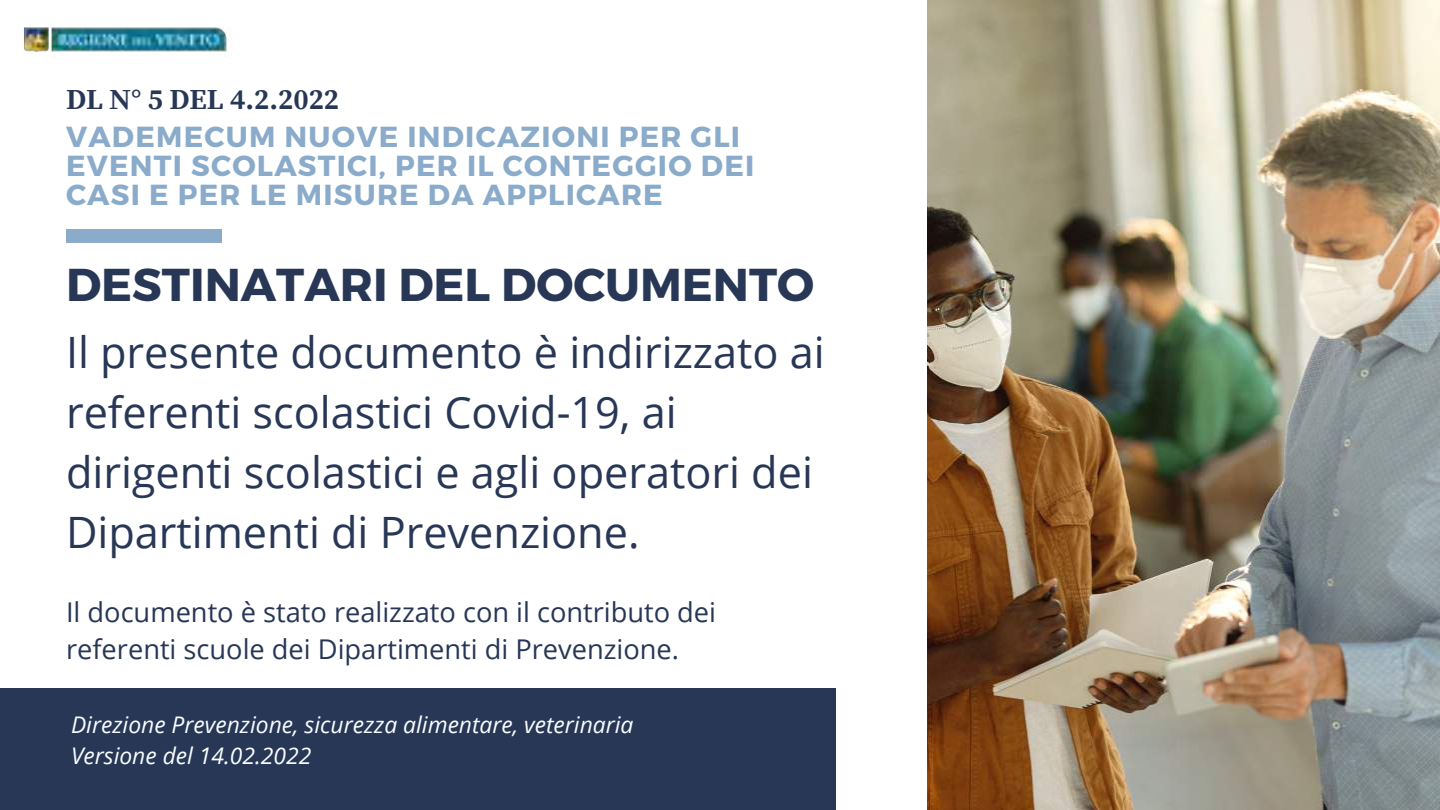
<style>
.page{position:relative;width:1440px;height:810px;background:#fff}
.page>*{position:absolute;margin:0;border:0;box-sizing:border-box;transform-origin:0 0}
.t1{font:700 46px "Montserrat";color:#273755}
.t2{font:43.2px/60px "Open Sans";color:#273755}
.t3{font:700 29px/28.7px "Montserrat";letter-spacing:.04em;color:#8aabca}
.t4{font:700 29px "Source Serif Pro";color:#273755}
.t5{font:27.2px/37.5px "Open Sans";color:#273755}
.t6{font:italic 22.9px/31.5px "Open Sans";color:#f9fcff}
</style>
<div class="page">
<div style="left:0;top:688px;width:836px;height:122px;background:#273755"></div>
<img style="left:24px;top:27px;width:206px;height:26px">
<img style="left:927px;top:0;width:513px;height:810px">
<div style="left:66px;top:229px;width:155px;height:14px;background:#8aabca"></div>
<p class="t4" style="left:66px;top:82px;width:275px">DL N° 5 DEL 4.2.2022</p>
<p class="t3" style="left:66px;top:121px;width:690px">VADEMECUM NUOVE INDICAZIONI PER GLI<br>EVENTI SCOLASTICI, PER IL CONTEGGIO DEI<br>CASI E PER LE MISURE DA APPLICARE</p>
<p class="t1" style="left:66px;top:255px;width:750px">DESTINATARI DEL DOCUMENTO</p>
<p class="t2" style="left:66px;top:321px;width:760px">Il presente documento è indirizzato ai referenti scolastici Covid-19, ai dirigenti scolastici e agli operatori dei Dipartimenti di Prevenzione.</p>
<p class="t5" style="left:66px;top:592px;width:652px">Il documento è stato realizzato con il contributo dei referenti scuole dei Dipartimenti di Prevenzione.</p>
<p class="t6" style="left:71px;top:708px;width:564px">Direzione Prevenzione, sicurezza alimentare, veterinaria<br>Versione del 14.02.2022</p>
</div>
